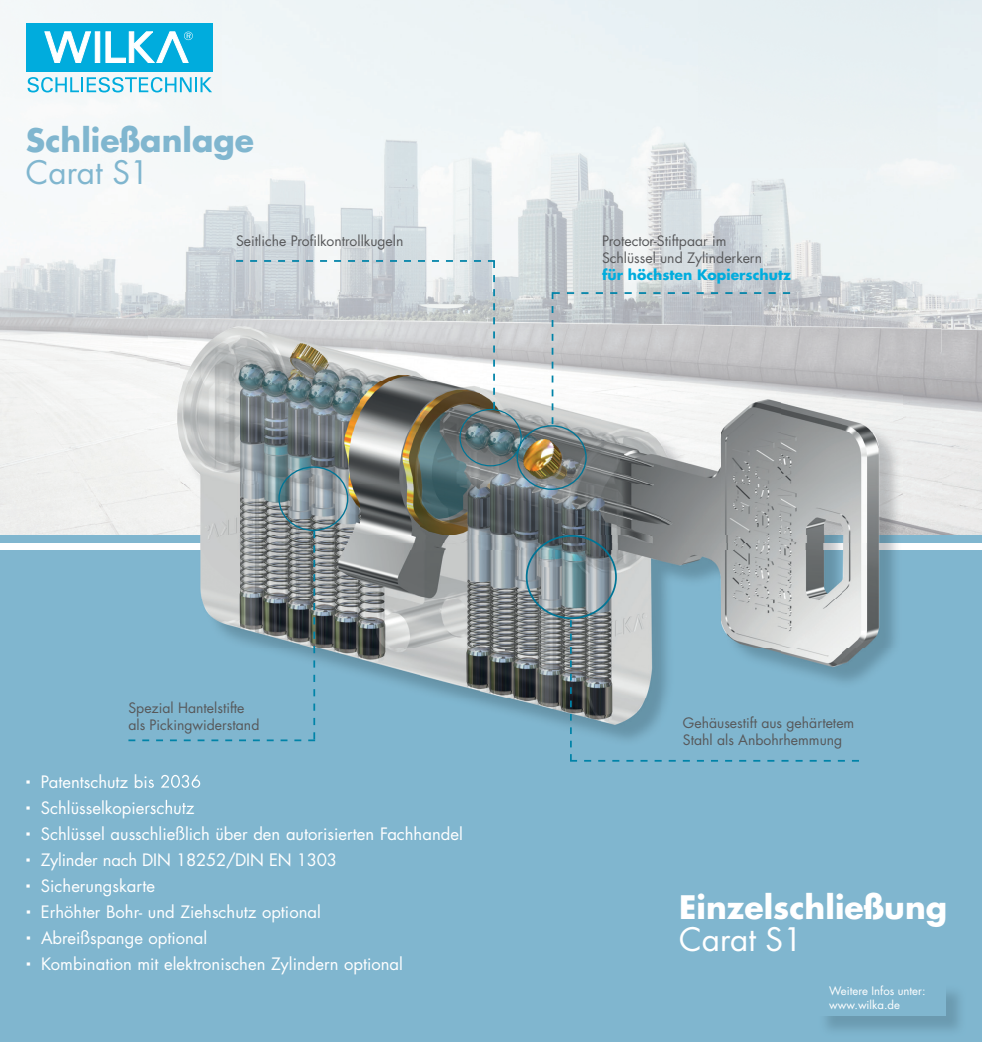
<style>
.page{position:relative;width:982px;height:1042px;background:#fff}
.page>*{position:absolute;margin:0;border:0;box-sizing:border-box;transform-origin:0 0}
.t1{font:700 31.5px "Futura LT Pro";color:#fff}
.t2{font:700 31.5px "Futura LT Pro";color:#80b6cf}
.t3{font:31.5px "Futura LT Pro";color:#80b6cf}
.t4{font:31.5px "Futura LT Pro";color:#fff}
.t5{font:16.62px/25.9px "Futura LT Pro";color:#fff}
.t6{font:14px/16.8px "Futura LT Pro";color:#57585a}
.t7{font:700 14px "Futura LT Pro";color:#00acdd}
.t8{font:11.38px/13.7px "Futura LT Pro";color:#fff}
</style>
<div class="page">
<img style="left:0;top:0;width:937px;height:168px">
<img style="left:937px;top:0;width:44px;height:536px">
<img style="left:0;top:168px;width:222px;height:184px">
<img style="left:222px;top:168px;width:715px;height:124px">
<div style="left:0;top:550px;width:981px;height:491px;background:#80b6cf"></div>
<div style="left:26px;top:23px;width:187px;height:48px;background:#00acdd"></div>
<svg style="left:44px;top:31px;width:47px;height:32px"></svg>
<svg style="left:95px;top:32px;width:5px;height:31px"></svg>
<svg style="left:105px;top:31px;width:88px;height:32px"></svg>
<svg style="left:28px;top:77px;width:184px;height:15px"></svg>
<div style="left:0;top:536px;width:981px;height:7px;background:#80b6cf"></div>
<div style="left:148px;top:357px;width:32px;height:174px;background:#f5f5f4"></div>
<img style="left:902px;top:353px;width:39px;height:183px">
<img style="left:148px;top:292px;width:61px;height:60px">
<img style="left:209px;top:292px;width:671px;height:38px">
<img style="left:880px;top:292px;width:61px;height:61px">
<img style="left:148px;top:741px;width:53px;height:47px">
<img style="left:570px;top:760px;width:289px;height:2px">
<img style="left:148px;top:773px;width:52px;height:14px">
<img style="left:148px;top:799px;width:46px;height:10px">
<img style="left:180px;top:330px;width:722px;height:417px">
<div style="left:516px;top:425px;width:70px;height:65px;border:1px solid #007596;border-radius:50%"></div>
<svg style="left:551px;top:292px;width:239px;height:132px"></svg>
<div style="left:525px;top:535px;width:92px;height:84px;border:2px solid #007596;border-radius:50%"></div>
<svg style="left:570px;top:620px;width:288px;height:141px"></svg>
<div style="left:459px;top:409px;width:62px;height:57px;border:1px solid #007596;border-radius:50%"></div>
<svg style="left:236px;top:260px;width:259px;height:149px;background:#b9bebf"></svg>
<div style="left:278px;top:466px;width:70px;height:65px;border:1px solid #007596;border-radius:50%"></div>
<svg style="left:128px;top:531px;width:187px;height:210px"></svg>
<h1 class="t2" style="left:26px;top:116px;width:230px">Schließanlage</h1>
<h1 class="t3" style="left:26px;top:151px;width:125px">Carat S1</h1>
<p class="t6" style="left:236px;top:232px;width:169px">Seitliche Profilkontrollkugeln</p>
<p class="t6" style="left:602px;top:232px;width:162px">Protector-Stiftpaar im<br>Schlüssel und Zylinderkern</p>
<p class="t7" style="left:602px;top:263px;width:190px">für höchsten Kopierschutz</p>
<p class="t6" style="left:128px;top:699px;width:132px">Spezial Hantelstifte als Pickingwiderstand</p>
<p class="t5" style="left:41px;top:768px;width:423px">Patentschutz bis 2036<br>Schlüsselkopierschutz<br>Schlüssel ausschließlich über den autorisierten Fachhandel Zylinder nach DIN 18252/DIN EN 1303<br>Sicherungskarte<br>Erhöhter Bohr- und Ziehschutz optional<br>Abreißspange optional<br>Kombination mit elektronischen Zylindern optional</p>
<p class="t6" style="left:683px;top:714px;width:173px">Gehäusestift aus gehärtetem<br>Stahl als Anbohrhemmung</p>
<h1 class="t1" style="left:679px;top:883px;width:269px">Einzelschließung</h1>
<h1 class="t4" style="left:679px;top:917px;width:125px">Carat S1</h1>
<p class="t8" style="left:829px;top:984px;width:98px">Weitere Infos unter: www.wilka.de</p>
</div>
